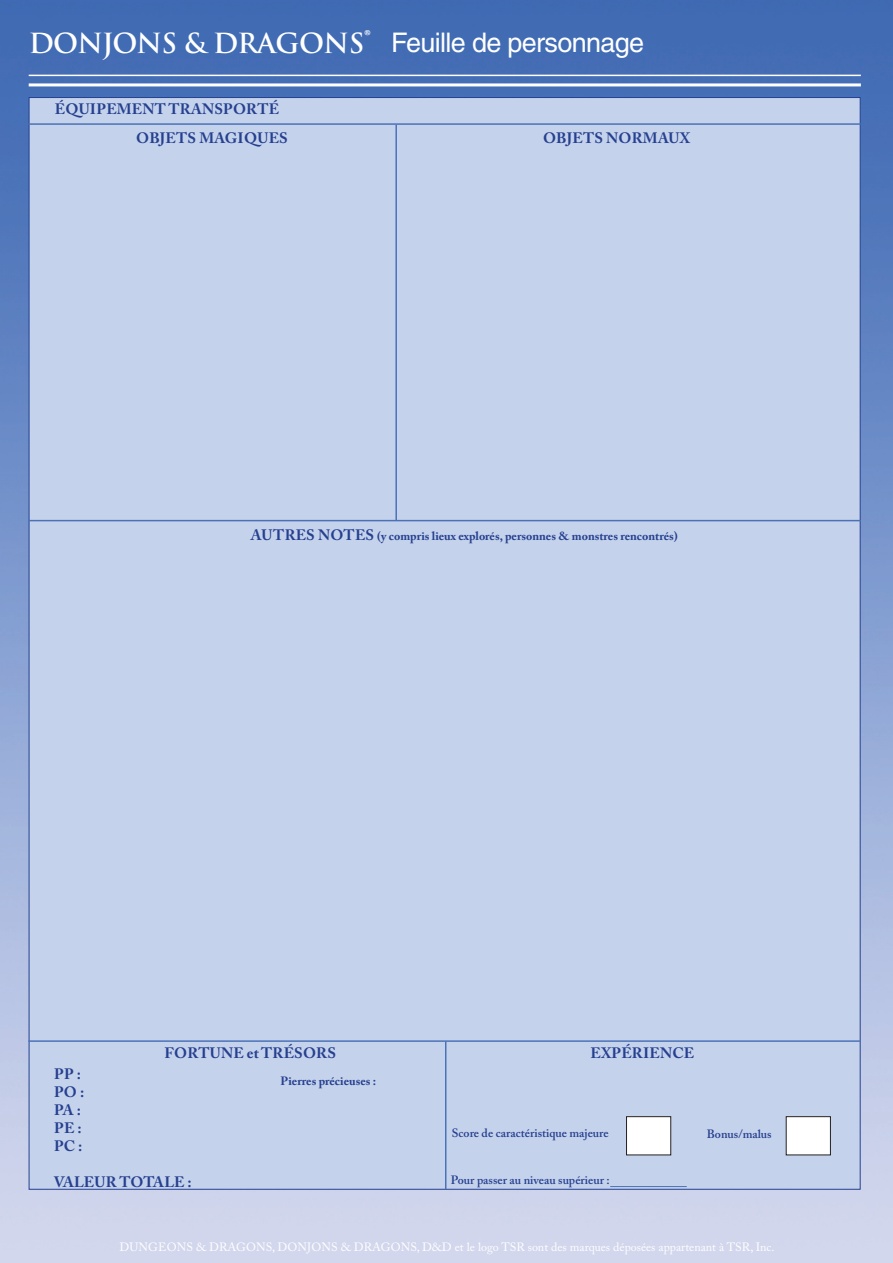
<style>
.page{position:relative;width:893px;height:1263px;background:#fff}
.page>*{position:absolute;margin:0;border:0;box-sizing:border-box;transform-origin:0 0}
.t1{font:27px "Helvetica";letter-spacing:-.025em;color:#fff}
.t2{font:700 27px "Trajan Pro";letter-spacing:-.025em;color:#fff}
.t3{font:700 15px "Adobe Caslon Pro";letter-spacing:.015em;color:#25408f}
.t4{font:12px "Adobe Caslon Pro";color:#fff}
.t5{font:700 12px "Adobe Caslon Pro";color:#25408f}
.t6{font:600 12px "Adobe Caslon Pro";color:#25408f}
.s1{font-size:30px}
.s2{font-size:15px}
</style>
<div class="page">
<img style="left:0;top:0;width:893px;height:1263px">
<div style="left:29px;top:97px;width:831px;height:1092px;background:#c5d2ec"></div>
<hr style="left:29px;top:75px;width:832px;height:1px;background:#fff">
<hr style="left:29px;top:83px;width:832px;height:3px;background:#fff">
<hr style="left:28px;top:123px;width:833px;height:2px;background:#4b72b8">
<hr style="left:395px;top:125px;width:2px;height:396px;background:#4b72b8">
<hr style="left:28px;top:520px;width:833px;height:1px;background:#4b72b8">
<hr style="left:28px;top:1040px;width:833px;height:2px;background:#4b72b8">
<hr style="left:445px;top:1042px;width:1px;height:147px;background:#4b72b8">
<hr style="left:610px;top:1186px;width:77px;height:1px;background:#4b72b8">
<div style="left:626px;top:1117px;width:45px;height:38px;background:#fff"></div>
<div style="left:626px;top:1116px;width:45px;height:39px;border:1px solid #231f20"></div>
<div style="left:786px;top:1117px;width:44px;height:38px;background:#fff"></div>
<div style="left:786px;top:1116px;width:45px;height:39px;border:1px solid #231f20"></div>
<p class="t2" style="left:29px;top:27px;width:343px">DONJONS &amp; DRAGONS<span class="s1">®</span></p>
<p class="t1" style="left:391px;top:27px;width:254px">Feuille de personnage</p>
<p class="t3" style="left:55px;top:100px;width:226px">ÉQUIPEMENT TRANSPORTÉ</p>
<p class="t3" style="left:136px;top:129px;width:153px">OBJETS MAGIQUES</p>
<p class="t3" style="left:543px;top:129px;width:149px">OBJETS NORMAUX</p>
<p class="t5" style="left:251px;top:529px;width:428px"><span class="s2">AUTRES NOTES</span> (y compris lieux explorés, personnes &amp; monstres rencontrés)</p>
<p class="t3" style="left:165px;top:1044px;width:173px">FORTUNE et TRÉSORS</p>
<p class="t3" style="left:54px;top:1065px;width:28px">PP :</p>
<p class="t3" style="left:54px;top:1083px;width:32px">PO :</p>
<p class="t3" style="left:54px;top:1101px;width:28px">PA :</p>
<p class="t3" style="left:54px;top:1119px;width:29px">PE :</p>
<p class="t3" style="left:54px;top:1137px;width:30px">PC :</p>
<p class="t3" style="left:54px;top:1173px;width:139px">VALEUR TOTALE :</p>
<p class="t5" style="left:281px;top:1073px;width:97px">Pierres précieuses :</p>
<p class="t3" style="left:591px;top:1044px;width:105px">EXPÉRIENCE</p>
<p class="t6" style="left:452px;top:1126px;width:158px">Score de caractéristique majeure</p>
<p class="t6" style="left:707px;top:1126px;width:66px">Bonus/malus</p>
<p class="t6" style="left:451px;top:1173px;width:160px">Pour passer au niveau supérieur :</p>
<p class="t4" style="left:119px;top:1240px;width:656px">DUNGEONS &amp; DRAGONS, DONJONS &amp; DRAGONS, D&amp;D et le logo TSR sont des marques déposées appartenant à TSR, Inc.</p>
</div>
